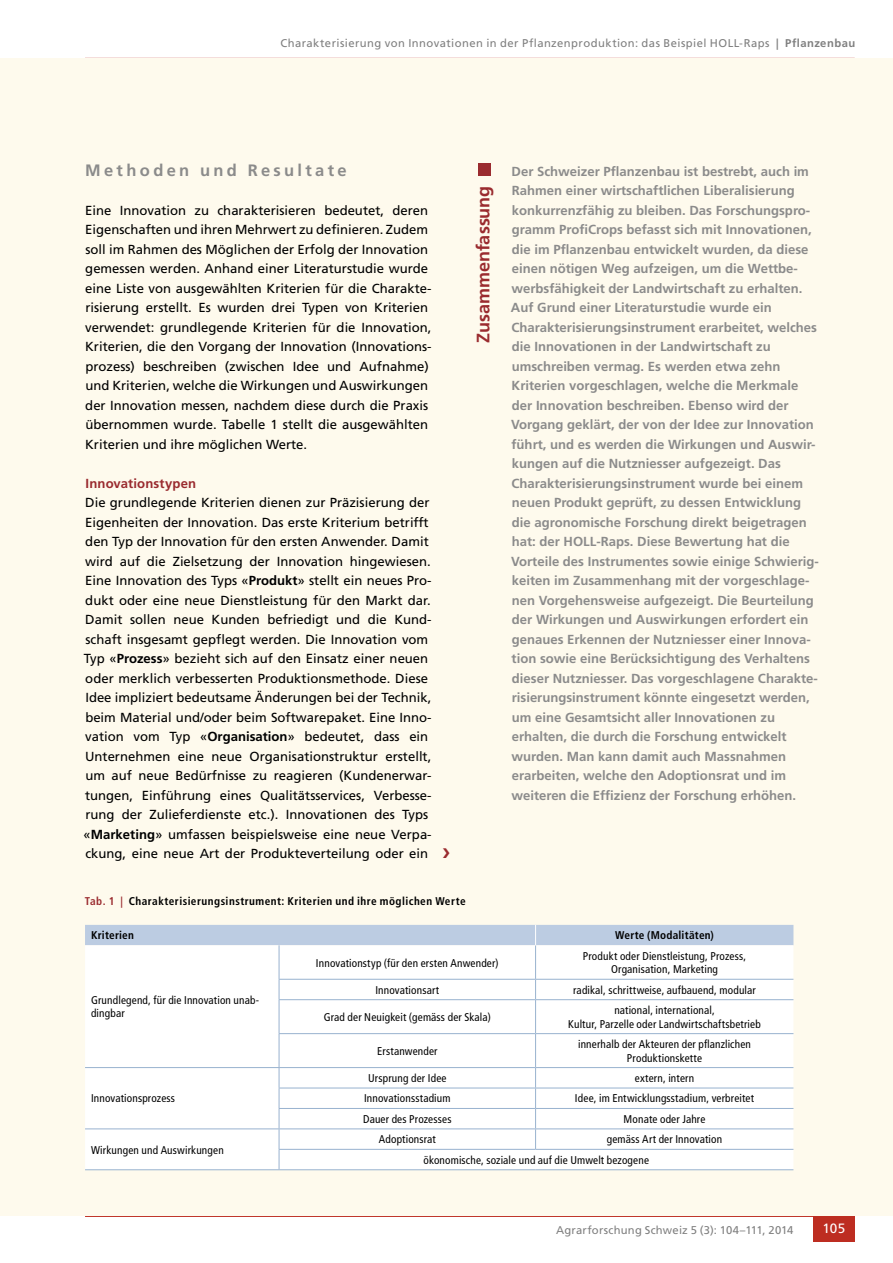
<style>
.page{position:relative;width:893px;height:1263px;background:#fff}
.page>*{position:absolute;margin:0;border:0;box-sizing:border-box;transform-origin:0 0}
.t1{font:700 18px "Frutiger LT Std";color:#9a2b2f}
.t2{font:700 16.5px "Frutiger LT Std";letter-spacing:.2em;color:#8b8b8b}
.t3{font:13.5px "Frutiger LT Std";color:#fff}
.t4{font:13.2px/19.5px "Frutiger LT Std";color:#000}
.t5{font:700 13.2px/19.5px "Frutiger LT Std";color:#8b8b8b}
.t6{font:700 13.2px "Frutiger LT Std";letter-spacing:.01em;color:#9a2b2f}
.t7{font:condensed 11.25px/13.5px "Frutiger LT Std";letter-spacing:.015em;color:#000;text-align:center}
.t8{font:11.25px "Frutiger LT Std";letter-spacing:.04em;color:#808080}
.t9{font:700 condensed 11.25px "Frutiger LT Std";letter-spacing:.035em;color:#000}
.t10{font:11.25px "Frutiger LT Std";letter-spacing:.015em;color:#808080}
.t11{font:700 condensed 11.25px "Frutiger LT Std";letter-spacing:.015em;color:#000}
.s1{font-weight:700}
.s2{color:#9a2b2f}
</style>
<div class="page">
<hr style="left:85px;top:1216px;width:770px;height:1px;background:#bd2d21">
<div style="left:813px;top:1216px;width:42px;height:26px;background:#bd2d21"></div>
<div style="left:0;top:58px;width:893px;height:1158px;background:#fefaed"></div>
<div style="left:478px;top:163px;width:13px;height:13px;background:#9a2b2f"></div>
<div style="left:85px;top:945px;width:708px;height:224px;background:#fff"></div>
<hr style="left:279px;top:945px;width:1px;height:34px;background:#98b2cf">
<hr style="left:535px;top:945px;width:1px;height:34px;background:#98b2cf">
<hr style="left:279px;top:979px;width:257px;height:1px;background:#98b2cf">
<svg style="left:279px;top:980px;width:1px;height:19px"></svg>
<hr style="left:536px;top:979px;width:257px;height:1px;background:#98b2cf">
<svg style="left:535px;top:980px;width:1px;height:19px"></svg>
<hr style="left:279px;top:999px;width:257px;height:1px;background:#98b2cf">
<hr style="left:279px;top:1000px;width:1px;height:33px;background:#98b2cf">
<hr style="left:536px;top:999px;width:257px;height:1px;background:#98b2cf">
<hr style="left:535px;top:1000px;width:1px;height:33px;background:#98b2cf">
<hr style="left:279px;top:1033px;width:257px;height:1px;background:#98b2cf">
<hr style="left:279px;top:1034px;width:1px;height:33px;background:#98b2cf">
<hr style="left:536px;top:1033px;width:257px;height:1px;background:#98b2cf">
<hr style="left:535px;top:1034px;width:1px;height:33px;background:#98b2cf">
<hr style="left:85px;top:1067px;width:194px;height:1px;background:#98b2cf">
<hr style="left:279px;top:1067px;width:257px;height:1px;background:#98b2cf">
<hr style="left:536px;top:1067px;width:257px;height:1px;background:#98b2cf">
<hr style="left:279px;top:1088px;width:257px;height:1px;background:#98b2cf">
<hr style="left:536px;top:1088px;width:257px;height:1px;background:#98b2cf">
<hr style="left:279px;top:1108px;width:257px;height:1px;background:#98b2cf">
<hr style="left:536px;top:1108px;width:257px;height:1px;background:#98b2cf">
<hr style="left:85px;top:1128px;width:194px;height:1px;background:#98b2cf">
<hr style="left:279px;top:1128px;width:257px;height:1px;background:#98b2cf">
<hr style="left:536px;top:1128px;width:257px;height:1px;background:#98b2cf">
<svg style="left:535px;top:1068px;width:1px;height:81px"></svg>
<hr style="left:279px;top:1149px;width:257px;height:1px;background:#98b2cf">
<svg style="left:279px;top:1068px;width:1px;height:101px"></svg>
<hr style="left:536px;top:1149px;width:257px;height:1px;background:#98b2cf">
<hr style="left:85px;top:1169px;width:194px;height:1px;background:#98b2cf">
<hr style="left:279px;top:1169px;width:257px;height:1px;background:#98b2cf">
<hr style="left:536px;top:1169px;width:257px;height:1px;background:#98b2cf">
<div style="left:85px;top:925px;width:708px;height:20px;background:#bccce2"></div>
<p class="t8" style="left:281px;top:36px;width:576px">Charakterisierung von Innovationen in der Pflanzenproduktion: das Beispiel HOLL-Raps <span class="s1">| Pflanzenbau</span></p>
<p class="t2" style="left:85px;top:160px;width:263px">Methoden und Resultate</p>
<p class="t4" style="left:85px;top:200px;width:348px">Eine Innovation zu charakterisieren bedeutet, deren Eigenschaften und ihren Mehrwert zu definieren. Zudem soll im Rahmen des Möglichen der Erfolg der Innovation gemessen werden. Anhand einer Literaturstudie wurde eine Liste von ausgewählten Kriterien für die Charakte&shy;risierung erstellt. Es wurden drei Typen von Kriterien verwendet: grundlegende Kriterien für die Innovation, Kriterien, die den Vorgang der Innovation (Innovations&shy;prozess) beschreiben (zwischen Idee und Aufnahme) und Kriterien, welche die Wirkungen und Auswirkungen der Innovation messen, nachdem diese durch die Praxis übernommen wurde. Tabelle 1 stellt die ausgewählten Kriterien und ihre möglichen Werte.</p>
<p class="t6" style="left:86px;top:475px;width:112px">Innovationstypen</p>
<p class="t4" style="left:84px;top:493px;width:350px">Die grundlegende Kriterien dienen zur Präzisierung der Eigenheiten der Innovation. Das erste Kriterium betrifft den Typ der Innovation für den ersten Anwender. Damit wird auf die Zielsetzung der Innovation hingewiesen.<br>Eine Innovation des Typs «<span class="s1">Produkt</span>» stellt ein neues Pro&shy;dukt oder eine neue Dienstleistung für den Markt dar.<br>Damit sollen neue Kunden befriedigt und die Kund&shy;schaft insgesamt gepflegt werden. Die Innovation vom Typ «<span class="s1">Prozess</span>» bezieht sich auf den Einsatz einer neuen oder merklich verbesserten Produktionsmethode. Diese Idee impliziert bedeutsame Änderungen bei der Technik, beim Material und/oder beim Softwarepaket. Eine Inno&shy;vation vom Typ «<span class="s1">Organisation</span>» bedeutet, dass ein Unternehmen eine neue Organisationstruktur erstellt, um auf neue Bedürfnisse zu reagieren (Kundenerwar&shy;tungen, Einführung eines Qualitätsservices, Verbesse&shy;rung der Zulieferdienste etc.). Innovationen des Typs «<span class="s1">Marketing</span>» umfassen beispielsweise eine neue Verpa&shy;ckung, eine neue Art der Produkteverteilung oder ein</p>
<h1 class="t1" style="left:472px;top:343px;width:158px;rotate:-90deg">Zusammenfassung</h1>
<p class="t9" style="left:85px;top:895px;width:382px"><span class="s2">Tab. 1 |</span> Charakterisierungsinstrument: Kriterien und ihre möglichen Werte</p>
<p class="t5" style="left:511px;top:161px;width:309px">Der Schweizer Pflanzenbau ist bestrebt, auch im Rahmen einer wirtschaftlichen Liberalisierung konkurrenzfähig zu bleiben. Das Forschungspro&shy;gramm ProfiCrops befasst sich mit Innovationen, die im Pflanzenbau entwickelt wurden, da diese einen nötigen Weg aufzeigen, um die Wettbe&shy;werbsfähigkeit der Landwirtschaft zu erhalten.<br>Auf Grund einer Literaturstudie wurde ein Charakterisierungsinstrument erarbeitet, welches die Innovationen in der Landwirtschaft zu umschreiben vermag. Es werden etwa zehn Kriterien vorgeschlagen, welche die Merkmale der Innovation beschreiben. Ebenso wird der Vorgang geklärt, der von der Idee zur Innovation führt, und es werden die Wirkungen und Auswir&shy;kungen auf die Nutzniesser aufgezeigt. Das Charakterisierungsinstrument wurde bei einem neuen Produkt geprüft, zu dessen Entwicklung die agronomische Forschung direkt beigetragen hat: der HOLL-Raps. Diese Bewertung hat die Vorteile des Instrumentes sowie einige Schwierig&shy;keiten im Zusammenhang mit der vorgeschlage&shy;nen Vorgehensweise aufgezeigt. Die Beurteilung der Wirkungen und Auswirkungen erfordert ein genaues Erkennen der Nutzniesser einer Innova&shy;tion sowie eine Berücksichtigung des Verhaltens dieser Nutzniesser. Das vorgeschlagene Charakte&shy;risierungsinstrument könnte eingesetzt werden, um eine Gesamtsicht aller Innovationen zu erhalten, die durch die Forschung entwickelt wurden. Man kann damit auch Massnahmen erarbeiten, welche den Adoptionsrat und im weiteren die Effizienz der Forschung erhöhen.</p>
<p class="t11" style="left:91px;top:929px;width:44px">Kriterien</p>
<p class="t9" style="left:615px;top:929px;width:100px">Werte (Modalitäten)</p>
<p class="t7" style="left:91px;top:993px;width:170px;text-align:left">Grundlegend, für die Innovation unab&shy;dingbar</p>
<p class="t7" style="left:91px;top:1092px;width:86px">Innovationsprozess</p>
<p class="t7" style="left:91px;top:1143px;width:134px">Wirkungen und Auswirkungen</p>
<p class="t7" style="left:316px;top:956px;width:184px">Innovationstyp (für den ersten Anwender)</p>
<p class="t7" style="left:583px;top:949px;width:165px">Produkt oder Dienstleistung, Prozess,<br>Organisation, Marketing</p>
<p class="t7" style="left:375px;top:983px;width:65px">Innovationsart</p>
<p class="t7" style="left:573px;top:983px;width:184px">radikal, schrittweise, aufbauend, modular</p>
<p class="t7" style="left:324px;top:1010px;width:169px">Grad der Neuigkeit (gemäss der Skala)</p>
<p class="t7" style="left:568px;top:1003px;width:194px">national, international,<br>Kultur, Parzelle oder Landwirtschaftsbetrieb</p>
<p class="t7" style="left:377px;top:1044px;width:62px">Erstanwender</p>
<p class="t7" style="left:578px;top:1037px;width:174px">innerhalb der Akteuren der pflanzlichen<br>Produktionskette</p>
<p class="t7" style="left:368px;top:1071px;width:80px">Ursprung der Idee</p>
<p class="t7" style="left:635px;top:1071px;width:61px">extern, intern</p>
<p class="t7" style="left:364px;top:1092px;width:88px">Innovationsstadium</p>
<p class="t7" style="left:575px;top:1092px;width:181px">Idee, im Entwicklungsstadium, verbreitet</p>
<p class="t7" style="left:363px;top:1112px;width:90px">Dauer des Prozesses</p>
<p class="t7" style="left:624px;top:1112px;width:83px">Monate oder Jahre</p>
<p class="t7" style="left:379px;top:1133px;width:59px">Adoptionsrat</p>
<p class="t7" style="left:423px;top:1129px;width:300px;line-height:20.4px;text-align:left;text-indent:183px">gemäss Art der Innovation ökonomische, soziale und auf die Umwelt bezogene</p>
<p class="t10" style="left:556px;top:1223px;width:239px">Agrarforschung Schweiz 5 (3): 104–111, 2014</p>
<p class="t3" style="left:822px;top:1221px;width:24px">105</p>
</div>
